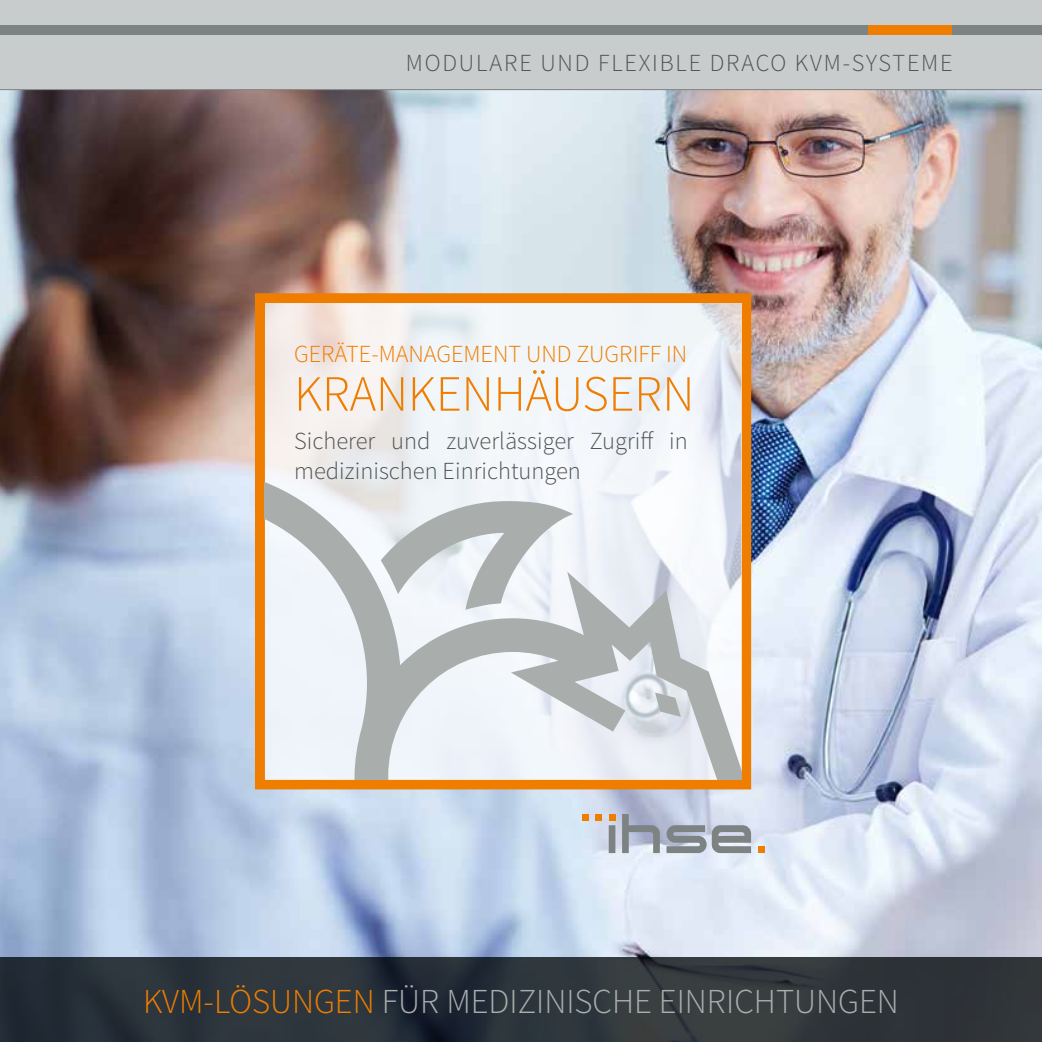
<style>
.page{position:relative;width:1042px;height:1042px;background:#fff}
.page>*{position:absolute;margin:0;border:0;box-sizing:border-box;transform-origin:0 0}
.t1{font:300 50.75px "Source Sans Pro";color:#ef7d00}
.t2{font:300 35px "Source Sans Pro";color:#a9aead}
.t3{font:300 24.5px/29.4px "Source Sans Pro";color:#505453}
.t4{font:300 24.5px "Source Sans Pro";letter-spacing:.075em;color:#505453}
.t5{font:300 24.5px "Source Sans Pro";color:#ef7d00}
.s1{color:#ef7d00}
</style>
<div class="page">
<img style="left:0;top:90px;width:1042px;height:867px">
<div style="left:582px;top:814px;width:7px;height:6px;background:#ef7d00"></div>
<div style="left:595px;top:814px;width:7px;height:6px;background:#ef7d00"></div>
<svg style="left:609px;top:814px;width:6px;height:6px"></svg>
<div style="left:609px;top:825px;width:6px;height:28px;background:#7d8282"></div>
<svg style="left:622px;top:814px;width:38px;height:39px"></svg>
<svg style="left:666px;top:825px;width:40px;height:28px"></svg>
<svg style="left:712px;top:825px;width:39px;height:28px"></svg>
<div style="left:758px;top:846px;width:6px;height:7px;background:#ef7d00"></div>
<div style="left:255px;top:293px;width:496px;height:496px;background:#ef7d00"></div>
<svg style="left:265px;top:303px;width:476px;height:164px;fill:#f2f4f8"></svg>
<svg style="left:265px;top:467px;width:476px;height:312px;fill:#eef3f9"></svg>
<svg style="left:381px;top:501px;width:192px;height:109px"></svg>
<svg style="left:655px;top:692px;width:26px;height:25px"></svg>
<svg style="left:0;top:957px;width:1042px;height:85px;background:#2c3339"></svg>
<div style="left:0;top:0;width:1042px;height:89px;background:#c8cccc"></div>
<div style="left:868px;top:25px;width:84px;height:10px;background:#ef7d00"></div>
<div style="left:952px;top:25px;width:90px;height:10px;background:#7d8383"></div>
<div style="left:0;top:25px;width:868px;height:10px;background:#7d8383"></div>
<hr style="left:0;top:89px;width:1042px;height:1px;background:#7d8383">
<p class="t4" style="left:406px;top:48px;width:548px">MODULARE UND FLEXIBLE DRACO KVM-SYSTEME</p>
<p class="t5" style="left:294px;top:339px;width:395px">GERÄTE-MANAGEMENT UND ZUGRIFF IN</p>
<h1 class="t1" style="left:294px;top:363px;width:402px">KRANKENHÄUSERN</h1>
<p class="t3" style="left:294px;top:426px;width:395px">Sicherer und zuverlässiger Zugriff in medizinischen Einrichtungen</p>
<h2 class="t2" style="left:143px;top:980px;width:757px"><span class="s1">KVM-LÖSUNGEN</span> FÜR MEDIZINISCHE EINRICHTUNGEN</h2>
</div>
